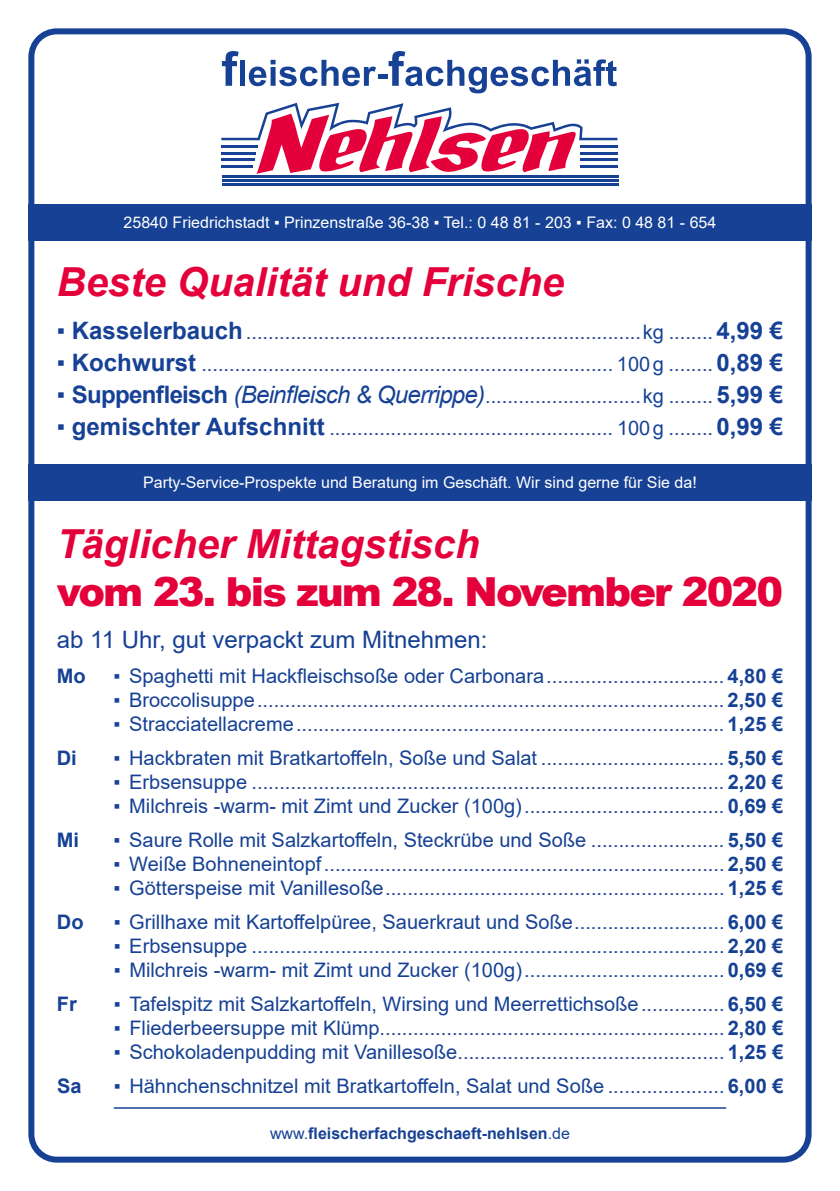
<style>
.page{position:relative;width:840px;height:1191px;background:#fff}
.page>*{position:absolute;margin:0;border:0;box-sizing:border-box;transform-origin:0 0}
.t1{font:italic 700 40px "Arial";color:#e4003a}
.t2{font:900 40px "Arial";letter-spacing:-.045em;color:#e4003a}
.t3{font:24px "Arial";color:#164194}
.t4{font:20px "Arial";color:#164194}
.t5{font:700 20px "Arial";color:#164194}
.t6{font:16px "Arial";color:#fff}
.t7{font:700 16px "Arial";color:#164194}
.s1{font-size:24px}
.s2{font-weight:700;font-size:24px}
.s3{font-style:italic;font-size:24px}
.s4{font-weight:700}
.s5{font-weight:400}
</style>
<div class="page">
<div style="left:28px;top:204px;width:783px;height:37px;background:#164194"></div>
<div style="left:28px;top:463px;width:783px;height:37px;background:#164194"></div>
<div style="left:28px;top:28px;width:783px;height:1134px;border:6px solid #164194;border-radius:25px"></div>
<hr style="left:114px;top:1107px;width:611px;height:1px;background:#164194">
<svg style="left:221px;top:103px;width:396px;height:71px"></svg>
<hr style="left:221px;top:145px;width:36px;height:2px;background:#164194">
<hr style="left:221px;top:152px;width:35px;height:2px;background:#164194">
<hr style="left:221px;top:159px;width:33px;height:2px;background:#164194">
<hr style="left:221px;top:165px;width:32px;height:3px;background:#164194">
<hr style="left:580px;top:145px;width:37px;height:2px;background:#164194">
<hr style="left:580px;top:152px;width:37px;height:2px;background:#164194">
<hr style="left:580px;top:159px;width:37px;height:2px;background:#164194">
<hr style="left:580px;top:165px;width:37px;height:3px;background:#164194">
<hr style="left:222px;top:175px;width:396px;height:3px;background:#164194">
<hr style="left:222px;top:179px;width:396px;height:3px;background:#164194">
<hr style="left:222px;top:183px;width:396px;height:3px;background:#164194">
<svg style="left:222px;top:51px;width:16px;height:35px"></svg>
<div style="left:240px;top:60px;width:5px;height:26px;background:#164194"></div>
<svg style="left:249px;top:60px;width:127px;height:26px"></svg>
<div style="left:377px;top:74px;width:10px;height:5px;background:#164194"></div>
<svg style="left:388px;top:51px;width:228px;height:42px"></svg>
<p class="t6" style="left:123px;top:212px;width:594px">25840 Friedrichstadt ▪ Prinzenstraße 36-38 ▪ Tel.: 0 48 81 - 203 ▪ Fax: 0 48 81 - 654</p>
<h1 class="t1" style="left:57px;top:255px;width:508px">Beste Qualität und Frische</h1>
<p class="t4" style="left:57px;top:318px;width:727px"><span class="s1">▪</span> <span class="s2">Kasselerbauch</span>.......................................................................kg ........ <span class="s2">4,99 €</span></p>
<p class="t4" style="left:57px;top:350px;width:727px"><span class="s1">▪</span> <span class="s2">Kochwurst</span> .......................................................................... 100g ........ <span class="s2">0,89 €</span></p>
<p class="t4" style="left:57px;top:382px;width:727px"><span class="s1">▪</span> <span class="s2">Suppenfleisch</span> <span class="s3">(Beinfleisch &amp; Querrippe)</span>............................kg ........ <span class="s2">5,99 €</span></p>
<p class="t4" style="left:57px;top:414px;width:727px"><span class="s1">▪</span> <span class="s2">gemischter Aufschnitt</span> ................................................... 100g ........ <span class="s2">0,99 €</span></p>
<p class="t6" style="left:143px;top:471px;width:555px">Party-Service-Prospekte und Beratung im Geschäft. Wir sind gerne für Sie da!</p>
<h1 class="t1" style="left:57px;top:518px;width:424px">Täglicher Mittagstisch</h1>
<h1 class="t2" style="left:57px;top:563px;width:727px">vom 23. bis zum 28. November 2020</h1>
<p class="t3" style="left:57px;top:623px;width:432px">ab 11 Uhr, gut verpackt zum Mitnehmen:</p>
<p class="t5" style="left:57px;top:662px;width:30px">Mo</p>
<p class="t4" style="left:113px;top:662px;width:670px">▪ Spaghetti mit Hackfleischsoße oder Carbonara................................ <span class="s4">4,80 €</span></p>
<p class="t4" style="left:113px;top:686px;width:670px">▪ Broccolisuppe.................................................................................... <span class="s4">2,50 €</span></p>
<p class="t4" style="left:113px;top:710px;width:670px">▪ Stracciatellacreme............................................................................. <span class="s4">1,25 €</span></p>
<p class="t5" style="left:57px;top:744px;width:22px">Di</p>
<p class="t4" style="left:113px;top:744px;width:670px">▪ Hackbraten mit Bratkartoffeln, Soße und Salat ................................. <span class="s4">5,50 €</span></p>
<p class="t4" style="left:113px;top:768px;width:670px">▪ Erbsensuppe ..................................................................................... <span class="s4">2,20 €</span></p>
<p class="t4" style="left:113px;top:792px;width:670px">▪ Milchreis -warm- mit Zimt und Zucker (100g).................................... <span class="s4">0,69 €</span></p>
<p class="t5" style="left:57px;top:826px;width:24px">Mi</p>
<p class="t4" style="left:113px;top:826px;width:670px">▪ Saure Rolle mit Salzkartoffeln, Steckrübe und Soße ........................ <span class="s4">5,50 €</span></p>
<p class="t4" style="left:114px;top:850px;width:670px">▪ Weiße Bohneneintopf........................................................................ <span class="s4">2,50 €</span></p>
<p class="t4" style="left:114px;top:874px;width:670px">▪ Götterspeise mit Vanillesoße............................................................. <span class="s4">1,25 €</span></p>
<p class="t5" style="left:57px;top:908px;width:28px">Do</p>
<p class="t4" style="left:114px;top:908px;width:670px">▪ Grillhaxe mit Kartoffelpüree, Sauerkraut und Soße........................... <span class="s4">6,00 €</span></p>
<p class="t4" style="left:114px;top:932px;width:670px">▪ Erbsensuppe ..................................................................................... <span class="s4">2,20 €</span></p>
<p class="t4" style="left:114px;top:956px;width:670px">▪ Milchreis -warm- mit Zimt und Zucker (100g).................................... <span class="s4">0,69 €</span></p>
<p class="t5" style="left:57px;top:989px;width:21px">Fr</p>
<p class="t4" style="left:114px;top:990px;width:670px">▪ Tafelspitz mit Salzkartoffeln, Wirsing und Meerrettichsoße............... <span class="s4">6,50 €</span></p>
<p class="t4" style="left:114px;top:1014px;width:670px">▪ Fliederbeersuppe mit Klümp.............................................................. <span class="s4">2,80 €</span></p>
<p class="t4" style="left:114px;top:1038px;width:670px">▪ Schokoladenpudding mit Vanillesoße................................................ <span class="s4">1,25 €</span></p>
<p class="t5" style="left:57px;top:1071px;width:26px">Sa</p>
<p class="t4" style="left:114px;top:1072px;width:670px">▪ Hähnchenschnitzel mit Bratkartoffeln, Salat und Soße ..................... <span class="s4">6,00 €</span></p>
<p class="t7" style="left:270px;top:1121px;width:301px"><span class="s5">www.</span>fleischerfachgeschaeft-nehlsen<span class="s5">.de</span></p>
</div>
